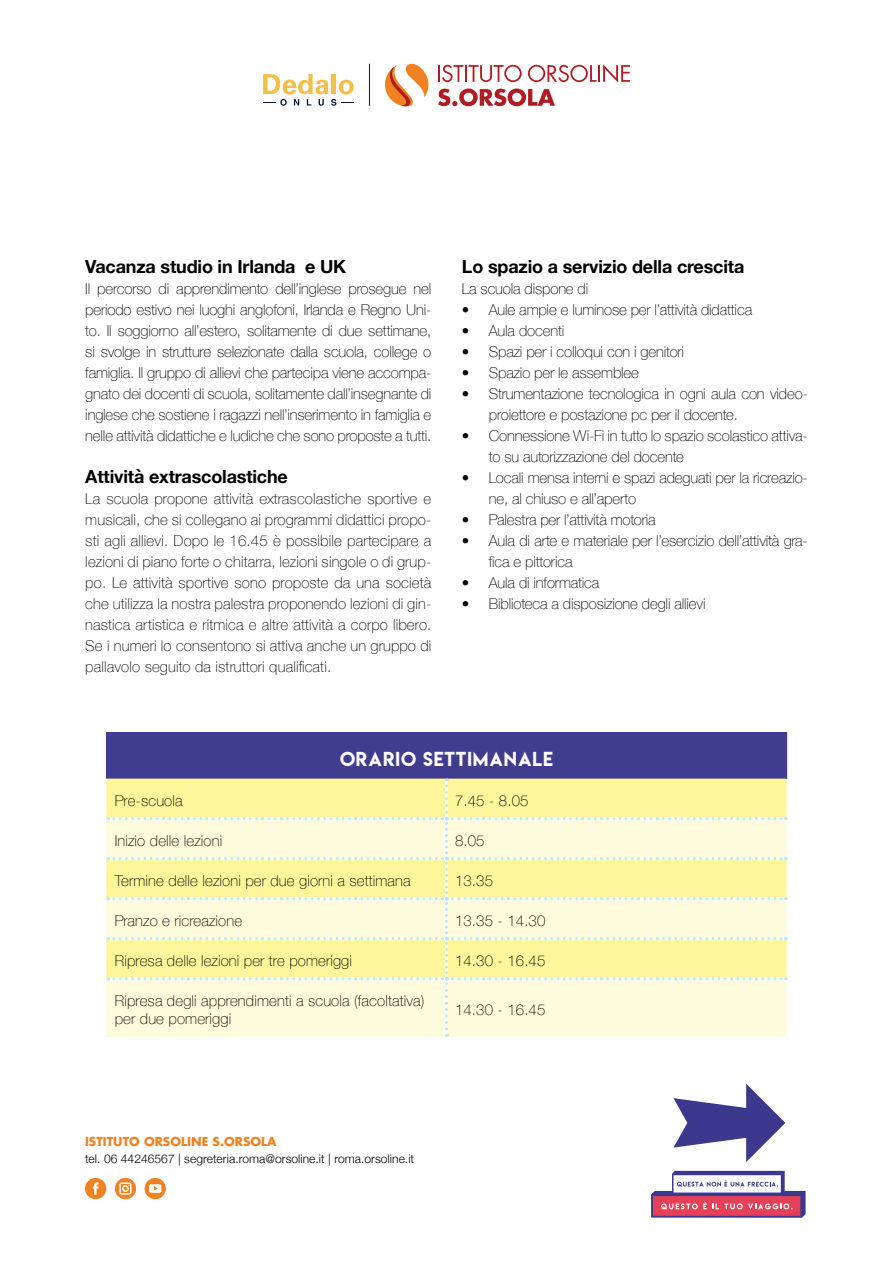
<style>
.page{position:relative;width:893px;height:1263px;background:#fff}
.page>*{position:absolute;margin:0;border:0;box-sizing:border-box;transform-origin:0 0}
.t1{font:700 18px "Helvetica Neue";letter-spacing:-.01em;color:#000}
.t2{font:18px "Lemon Milk";letter-spacing:.05em;color:#fff}
.t3{font:100 15px/21px "Helvetica Neue";letter-spacing:-.01em;color:#000}
.t4{font:100 15px/18px "Helvetica Neue";letter-spacing:.01em;color:#000}
.t5{font:300 12px "Helvetica Neue";letter-spacing:.005em;color:#000}
.t6{font:700 12px "Futura CE";letter-spacing:.005em;color:#f08223}
</style>
<div class="page">
<hr style="left:369px;top:64px;width:1px;height:42px;background:#001739">
<svg style="left:263px;top:74px;width:91px;height:32px"></svg>
<svg style="left:438px;top:64px;width:192px;height:42px"></svg>
<svg style="left:385px;top:63px;width:43px;height:43px"></svg>
<div style="left:115px;top:1178px;width:21px;height:21px;background:#f08223;border-radius:50%"></div>
<svg style="left:119px;top:1182px;width:13px;height:13px"></svg>
<div style="left:85px;top:1178px;width:21px;height:21px;background:#f08223;border-radius:50%"></div>
<svg style="left:93px;top:1182px;width:5px;height:12px"></svg>
<div style="left:145px;top:1178px;width:21px;height:21px;background:#f08223;border-radius:50%"></div>
<svg style="left:149px;top:1184px;width:12px;height:9px"></svg>
<svg style="left:651px;top:1171px;width:154px;height:46px"></svg>
<svg style="left:673px;top:1084px;width:112px;height:78px"></svg>
<div style="left:106px;top:732px;width:681px;height:47px;background:#403c90"></div>
<svg style="left:108px;top:779px;width:678px;height:258px;background:#fdf8c2"></svg>
<p class="t1" style="left:85px;top:253px;width:262px">Vacanza studio in Irlanda e UK</p>
<p class="t3" style="left:85px;top:278px;width:348px;text-align:justify">Il percorso di apprendimento dell’inglese prosegue nel periodo estivo nei luoghi anglofoni, Irlanda e Regno Uni&shy;to. Il soggiorno all’estero, solitamente di due settimane, si svolge in strutture selezionate dalla scuola, college o famiglia. Il gruppo di allievi che partecipa viene accompa&shy;gnato dei docenti di scuola, solitamente dall’insegnante di inglese che sostiene i ragazzi nell’inserimento in famiglia e nelle attività didattiche e ludiche che sono proposte a tutti.</p>
<p class="t1" style="left:85px;top:463px;width:204px">Attività extrascolastiche</p>
<p class="t3" style="left:85px;top:488px;width:348px;text-align:justify">La scuola propone attività extrascolastiche sportive e musicali, che si collegano ai programmi didattici propo&shy;sti agli allievi. Dopo le 16.45 è possibile partecipare a lezioni di piano forte o chitarra, lezioni singole o di grup&shy;po. Le attività sportive sono proposte da una società che utilizza la nostra palestra proponendo lezioni di gin&shy;nastica artistica e ritmica e altre attività a corpo libero.<br>Se i numeri lo consentono si attiva anche un gruppo di pallavolo seguito da istruttori qualificati.</p>
<p class="t1" style="left:462px;top:253px;width:284px">Lo spazio a servizio della crescita</p>
<p class="t3" style="left:462px;top:278px;width:128px">La scuola dispone di</p>
<p class="t3" style="left:462px;top:299px;width:292px">• Aule ampie e luminose per l’attività didattica</p>
<p class="t3" style="left:462px;top:320px;width:104px">• Aula docenti</p>
<p class="t3" style="left:462px;top:341px;width:224px">• Spazi per i colloqui con i genitori</p>
<p class="t3" style="left:462px;top:362px;width:179px">• Spazio per le assemblee</p>
<p class="t3" style="left:489px;top:383px;width:321px;text-indent:-27px">• Strumentazione tecnologica in ogni aula con video&shy;proiettore e postazione pc per il docente.</p>
<p class="t3" style="left:489px;top:425px;width:321px;text-indent:-27px">• Connessione Wi-Fi in tutto lo spazio scolastico attiva&shy;to su autorizzazione del docente</p>
<p class="t3" style="left:489px;top:467px;width:321px;text-indent:-27px">• Locali mensa interni e spazi adeguati per la ricreazio&shy;ne, al chiuso e all’aperto</p>
<p class="t3" style="left:462px;top:509px;width:195px">• Palestra per l’attività motoria</p>
<p class="t3" style="left:489px;top:530px;width:321px;text-indent:-27px">• Aula di arte e materiale per l’esercizio dell’attività gra&shy;fica e pittorica</p>
<p class="t3" style="left:462px;top:572px;width:139px">• Aula di informatica</p>
<p class="t3" style="left:462px;top:593px;width:245px">• Biblioteca a disposizione degli allievi</p>
<p class="t2" style="left:340px;top:746px;width:214px">ORARIO SETTIMANALE</p>
<p class="t4" style="left:115px;top:791px;width:69px">Pre-scuola</p>
<p class="t3" style="left:455px;top:789px;width:75px">7.45 - 8.05</p>
<p class="t4" style="left:115px;top:831px;width:109px">Inizio delle lezioni</p>
<p class="t3" style="left:455px;top:829px;width:31px">8.05</p>
<p class="t4" style="left:115px;top:871px;width:297px">Termine delle lezioni per due giorni a settimana</p>
<p class="t3" style="left:455px;top:869px;width:40px">13.35</p>
<p class="t4" style="left:115px;top:911px;width:129px">Pranzo e ricreazione</p>
<p class="t3" style="left:455px;top:909px;width:92px">13.35 - 14.30</p>
<p class="t4" style="left:115px;top:951px;width:239px">Ripresa delle lezioni per tre pomeriggi</p>
<p class="t3" style="left:455px;top:949px;width:92px">14.30 - 16.45</p>
<p class="t4" style="left:115px;top:991px;width:311px">Ripresa degli apprendimenti a scuola (facoltativa) per due pomeriggi</p>
<p class="t3" style="left:455px;top:998px;width:92px">14.30 - 16.45</p>
<p class="t6" style="left:85px;top:1133px;width:193px">ISTITUTO ORSOLINE S.ORSOLA</p>
<p class="t5" style="left:85px;top:1149px;width:331px">tel. 06 44246567 | segreteria.roma@orsoline.it | roma.orsoline.it</p>
</div>
